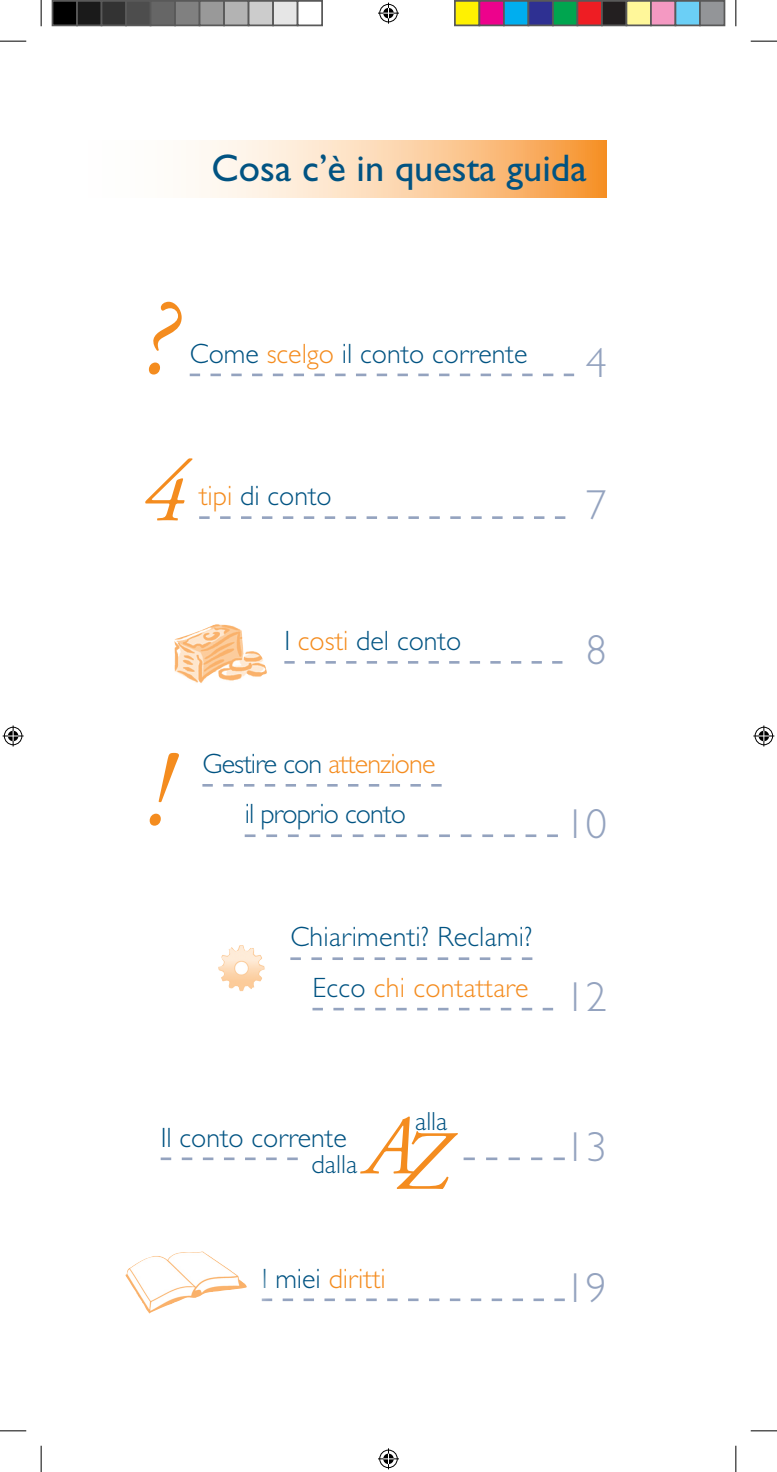
<style>
.page{position:relative;width:777px;height:1472px;background:#fff}
.page>*{position:absolute;margin:0;border:0;box-sizing:border-box;transform-origin:0 0}
.t1{font:italic 110.25px "Adobe Garamond Pro";color:#f48c1f}
.t2{font:italic 87.5px "Adobe Garamond Pro";color:#f48c1f}
.t3{font:italic 84px "Adobe Garamond Pro";color:#f48c1f}
.t4{font:300 42px "Gill Sans Std";color:#94a3bf}
.t5{font:38.5px "Gill Sans Std";color:#015382}
.t6{font:300 28px "Gill Sans Std";color:#015382}
.t7{font:300 28px "Gill Sans Std";letter-spacing:-.03em;color:#015382}
.t8{font:300 28px "Gill Sans Std";letter-spacing:.01em;color:#f48c1f}
.t9{font:300 26.25px "Gill Sans Std";color:#015382}
.s1{color:#f48c1f}
.s2{color:#015382}
.s3{font-size:42px;color:#94a3bf}
</style>
<div class="page">
<svg style="left:190px;top:373px;width:384px;height:3px"></svg>
<svg style="left:199px;top:516px;width:366px;height:3px"></svg>
<svg style="left:284px;top:661px;width:278px;height:2px"></svg>
<svg style="left:202px;top:784px;width:240px;height:2px"></svg>
<svg style="left:245px;top:834px;width:313px;height:3px"></svg>
<svg style="left:290px;top:957px;width:242px;height:3px"></svg>
<svg style="left:312px;top:1007px;width:241px;height:3px"></svg>
<svg style="left:161px;top:1157px;width:137px;height:3px"></svg>
<svg style="left:463px;top:1157px;width:102px;height:3px"></svg>
<svg style="left:282px;top:1298px;width:283px;height:2px"></svg>
<img style="left:218px;top:945px;width:47px;height:46px">
<svg style="left:195px;top:140px;width:412px;height:57px;background:#fbd0a3"></svg>
<img style="left:125px;top:1251px;width:122px;height:62px">
<img style="left:174px;top:624px;width:93px;height:59px">
<svg style="left:0;top:41px;width:26px;height:1px"></svg>
<svg style="left:751px;top:41px;width:26px;height:1px"></svg>
<svg style="left:0;top:1430px;width:26px;height:1px"></svg>
<svg style="left:751px;top:1430px;width:26px;height:1px"></svg>
<svg style="left:41px;top:0;width:1px;height:26px"></svg>
<svg style="left:41px;top:1445px;width:1px;height:26px"></svg>
<svg style="left:735px;top:0;width:1px;height:26px"></svg>
<svg style="left:735px;top:1445px;width:1px;height:26px"></svg>
<svg style="left:378px;top:3px;width:21px;height:21px"></svg>
<svg style="left:378px;top:1448px;width:21px;height:21px"></svg>
<svg style="left:3px;top:725px;width:21px;height:21px"></svg>
<svg style="left:753px;top:725px;width:21px;height:21px"></svg>
<div style="left:53px;top:1px;width:24px;height:24px;background:#000"></div>
<div style="left:52px;top:0;width:26px;height:26px;border:2px solid #595959"></div>
<div style="left:77px;top:1px;width:25px;height:24px;background:#1a1a1a"></div>
<div style="left:76px;top:0;width:26px;height:26px;border:2px solid #595959"></div>
<div style="left:102px;top:1px;width:24px;height:24px;background:#333"></div>
<div style="left:101px;top:0;width:26px;height:26px;border:2px solid #595959"></div>
<div style="left:126px;top:1px;width:25px;height:24px;background:#4d4d4d"></div>
<div style="left:125px;top:0;width:26px;height:26px;border:2px solid #595959"></div>
<div style="left:151px;top:1px;width:24px;height:24px;background:#666"></div>
<div style="left:150px;top:0;width:26px;height:26px;border:2px solid #595959"></div>
<div style="left:175px;top:1px;width:25px;height:24px;background:#808080"></div>
<div style="left:174px;top:0;width:26px;height:26px;border:2px solid #595959"></div>
<div style="left:200px;top:1px;width:24px;height:24px;background:#999"></div>
<div style="left:199px;top:0;width:26px;height:26px;border:2px solid #595959"></div>
<div style="left:224px;top:1px;width:25px;height:24px;background:#b3b3b3"></div>
<div style="left:223px;top:0;width:26px;height:26px;border:2px solid #595959"></div>
<div style="left:249px;top:1px;width:24px;height:24px;background:#ccc"></div>
<div style="left:248px;top:0;width:26px;height:26px;border:2px solid #595959"></div>
<div style="left:273px;top:1px;width:25px;height:24px;background:#e6e6e6"></div>
<div style="left:272px;top:0;width:26px;height:26px;border:2px solid #595959"></div>
<div style="left:297px;top:0;width:26px;height:26px;border:2px solid #595959"></div>
<div style="left:455px;top:1px;width:24px;height:24px;background:#fff101"></div>
<div style="left:454px;top:0;width:26px;height:26px;border:2px solid #595959"></div>
<div style="left:479px;top:1px;width:25px;height:24px;background:#ed028c"></div>
<div style="left:478px;top:0;width:27px;height:26px;border:2px solid #595959"></div>
<div style="left:504px;top:1px;width:24px;height:24px;background:#00aeef"></div>
<div style="left:503px;top:0;width:26px;height:26px;border:2px solid #595959"></div>
<div style="left:528px;top:1px;width:25px;height:24px;background:#2e3092"></div>
<div style="left:527px;top:0;width:27px;height:26px;border:2px solid #595959"></div>
<div style="left:553px;top:1px;width:24px;height:24px;background:#00a54f"></div>
<div style="left:552px;top:0;width:26px;height:26px;border:2px solid #595959"></div>
<div style="left:577px;top:1px;width:25px;height:24px;background:#ee1d23"></div>
<div style="left:576px;top:0;width:27px;height:26px;border:2px solid #595959"></div>
<div style="left:602px;top:1px;width:24px;height:24px;background:#231f20"></div>
<div style="left:601px;top:0;width:26px;height:26px;border:2px solid #595959"></div>
<div style="left:626px;top:1px;width:25px;height:24px;background:#fff79a"></div>
<div style="left:625px;top:0;width:27px;height:26px;border:2px solid #595959"></div>
<div style="left:651px;top:1px;width:24px;height:24px;background:#f499c2"></div>
<div style="left:650px;top:0;width:26px;height:26px;border:2px solid #595959"></div>
<div style="left:675px;top:1px;width:25px;height:24px;background:#6bcff6"></div>
<div style="left:674px;top:0;width:27px;height:26px;border:2px solid #595959"></div>
<div style="left:700px;top:1px;width:24px;height:24px;background:#939598"></div>
<div style="left:699px;top:0;width:26px;height:26px;border:2px solid #595959"></div>
<p class="t5" style="left:212px;top:146px;width:377px">Cosa c’è in questa guida</p>
<p class="t1" style="left:142px;top:272px;width:35px">?</p>
<p class="t6" style="left:190px;top:337px;width:339px">Come <span class="s1">scelgo</span> il conto corrente</p>
<p class="t4" style="left:586px;top:339px;width:22px">4</p>
<p class="t2" style="left:142px;top:440px;width:45px">4</p>
<p class="t6" style="left:199px;top:480px;width:134px"><span class="s1">tipi</span> di conto</p>
<p class="t4" style="left:586px;top:481px;width:22px">7</p>
<p class="t6" style="left:284px;top:625px;width:178px">I <span class="s1">costi</span> del conto</p>
<p class="t4" style="left:586px;top:626px;width:22px">8</p>
<p class="t1" style="left:147px;top:723px;width:24px">!</p>
<p class="t7" style="left:202px;top:748px;width:235px">Gestire con <span class="s1">attenzione</span></p>
<p class="t7" style="left:245px;top:798px;width:163px">il proprio conto</p>
<p class="t4" style="left:565px;top:799px;width:43px">10</p>
<p class="t6" style="left:290px;top:921px;width:243px">Chiarimenti? Reclami?</p>
<p class="t8" style="left:312px;top:971px;width:296px"><span class="s2">Ecco</span> chi contattare <span class="s3">12</span></p>
<p class="t3" style="left:365px;top:1096px;width:52px">A</p>
<p class="t9" style="left:415px;top:1105px;width:34px">alla</p>
<p class="t6" style="left:161px;top:1121px;width:188px">Il conto corrente</p>
<p class="t4" style="left:565px;top:1122px;width:43px">13</p>
<p class="t3" style="left:398px;top:1111px;width:52px">Z</p>
<p class="t9" style="left:311px;top:1149px;width:47px">dalla</p>
<p class="t8" style="left:262px;top:1262px;width:125px"><span class="s2">I miei</span> diritti</p>
<p class="t4" style="left:565px;top:1263px;width:43px">19</p>
</div>
